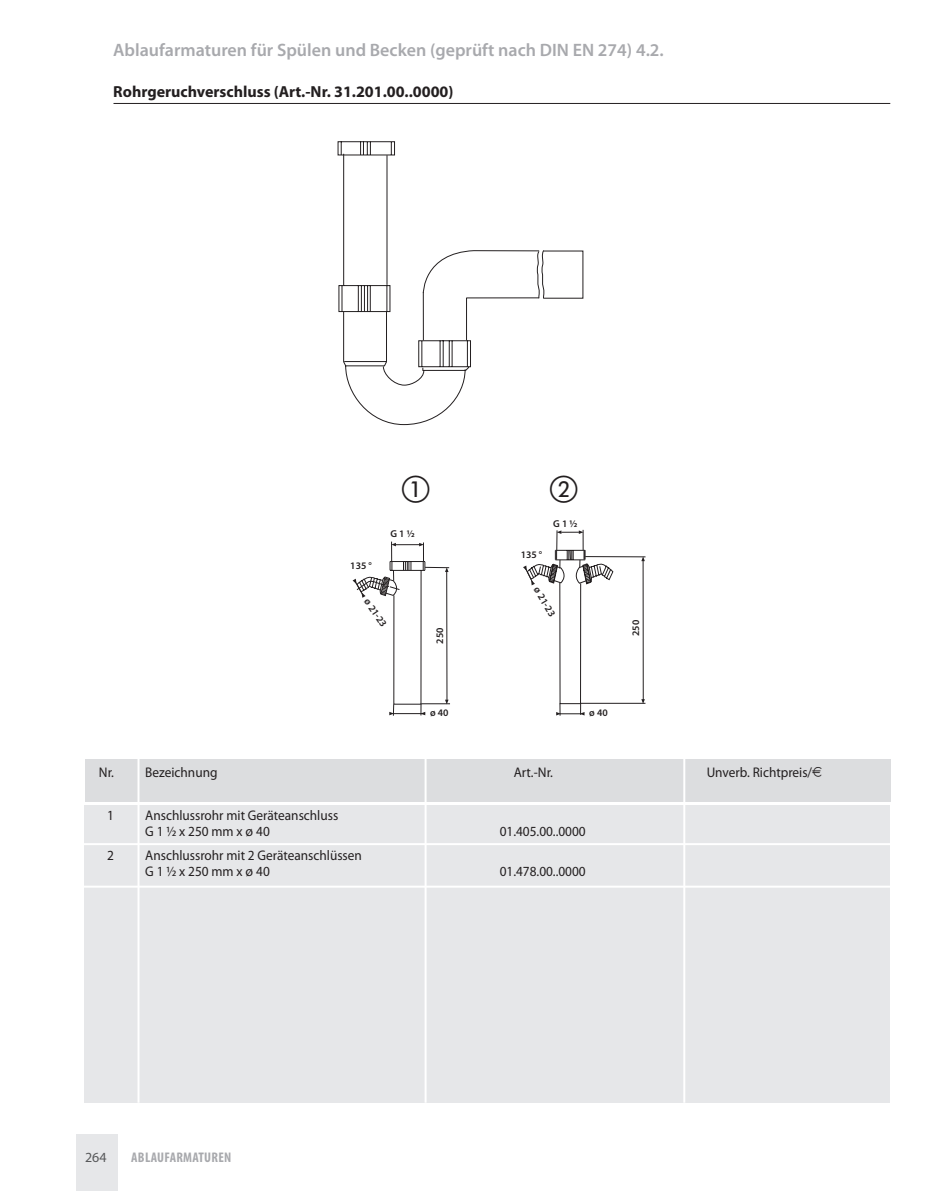
<style>
.page{position:relative;width:947px;height:1191px;background:#fff}
.page>*{position:absolute;margin:0;border:0;box-sizing:border-box;transform-origin:0 0}
.t1{font:28px "European Pi One";color:#231f20}
.t2{font:600 18px "Myriad Pro";color:#a8a9ad}
.t3{font:700 16px "Myriad Pro";color:#231f20}
.t4{font:14px/16px "Myriad Pro";color:#231f20;scale:.95 1}
.t5{font:700 condensed 14px "Myriad Pro";letter-spacing:.02em;color:#a8a9ad}
.t6{font:14px "Myriad Pro";color:#57585a}
.t7{font:600 10px "Myriad Pro";color:#231f20}
.s1{font-family:"Euro Collection"}
</style>
<div class="page">
<div style="left:76px;top:1134px;width:41px;height:57px;background:#e6e7e9"></div>
<hr style="left:113px;top:103px;width:777px;height:1px;background:#231f20">
<div style="left:85px;top:759px;width:805px;height:43px;background:#dcdddf"></div>
<div style="left:84px;top:805px;width:806px;height:297px;background:#e6e7e9"></div>
<hr style="left:137px;top:757px;width:2px;height:345px;background:#fff">
<hr style="left:424px;top:757px;width:2px;height:345px;background:#fff">
<hr style="left:683px;top:757px;width:2px;height:345px;background:#fff">
<hr style="left:81px;top:843px;width:816px;height:2px;background:#fff">
<hr style="left:81px;top:885px;width:816px;height:2px;background:#fff">
<svg style="left:337px;top:141px;width:208px;height:284px"></svg>
<svg style="left:353px;top:541px;width:97px;height:174px"></svg>
<hr style="left:585px;top:556px;width:60px;height:1px;background:#231f20">
<hr style="left:580px;top:703px;width:65px;height:1px;background:#231f20">
<hr style="left:643px;top:559px;width:1px;height:141px;background:#231f20">
<svg style="left:523px;top:530px;width:91px;height:185px"></svg>
<svg style="left:641px;top:556px;width:4px;height:5px"></svg>
<svg style="left:641px;top:699px;width:4px;height:5px"></svg>
<p class="t2" style="left:113px;top:39px;width:552px">Ablaufarmaturen für Spülen und Becken (geprüft nach DIN EN 274) 4.2.</p>
<p class="t3" style="left:113px;top:81px;width:342px">Rohrgeruchverschluss (Art.-Nr. 31.201.00..0000)</p>
<h1 class="t1" style="left:402px;top:474px;width:29px">a</h1>
<p class="t7" style="left:350px;top:559px;width:23px">135 °</p>
<p class="t7" style="left:390px;top:528px;width:26px">G 1 ½</p>
<p class="t7" style="left:372px;top:595px;width:34px;rotate:56deg">ø 21-23</p>
<p class="t7" style="left:433px;top:643px;width:18px;rotate:-90deg">250</p>
<p class="t7" style="left:430px;top:706px;width:20px">ø 40</p>
<h1 class="t1" style="left:550px;top:474px;width:29px">b</h1>
<p class="t7" style="left:553px;top:517px;width:26px">G 1 ½</p>
<p class="t7" style="left:521px;top:548px;width:23px">135 °</p>
<p class="t7" style="left:542px;top:584px;width:34px;rotate:59deg">ø 21-23</p>
<p class="t7" style="left:629px;top:636px;width:18px;rotate:-90deg">250</p>
<p class="t7" style="left:589px;top:706px;width:20px">ø 40</p>
<p class="t4" style="left:99px;top:764px;width:126px">Nr. Bezeichnung</p>
<p class="t4" style="left:514px;top:764px;width:43px">Art.-Nr.</p>
<p class="t4" style="left:707px;top:764px;width:122px">Unverb. Richtpreis/<span class="s1">E</span></p>
<p class="t4" style="left:107px;top:806px;width:9px">1</p>
<p class="t4" style="left:145px;top:806px;width:205px">Anschlussrohr mit Geräteanschluss<br>G 1 ½ x 250 mm x ø 40</p>
<p class="t4" style="left:500px;top:822px;width:92px">01.405.00..0000</p>
<p class="t4" style="left:107px;top:847px;width:9px">2</p>
<p class="t4" style="left:145px;top:847px;width:230px">Anschlussrohr mit 2 Geräteanschlüssen<br>G 1 ½ x 250 mm x ø 40</p>
<p class="t6" style="left:85px;top:1149px;width:23px">264</p>
<p class="t5" style="left:131px;top:1148px;width:102px">ABLAUFARMATUREN</p>
<p class="t4" style="left:500px;top:863px;width:92px">01.478.00..0000</p>
</div>
